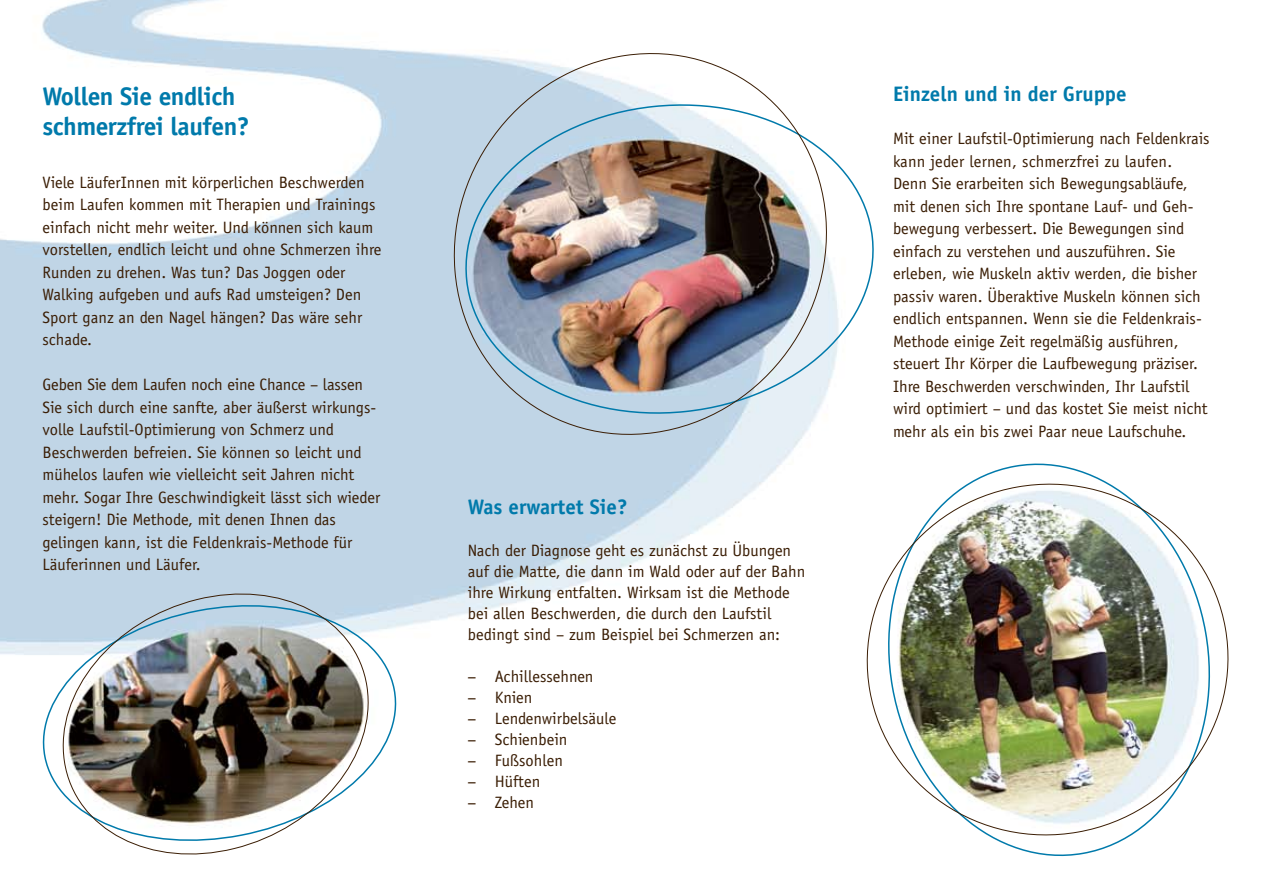
<style>
.page{position:relative;width:1263px;height:893px;background:#fff}
.page>*{position:absolute;margin:0;border:0;box-sizing:border-box;transform-origin:0 0}
.t1{font:700 25.5px/30px "Officina Sans";letter-spacing:-.02em;color:#007aab}
.t2{font:700 21px "Officina Sans";color:#007aab}
.t3{font:16.5px/22.5px "Officina Sans";color:#3a1d04}
</style>
<div class="page">
<svg style="left:835px;top:161px;width:39px;height:208px"></svg>
<img style="left:447px;top:50px;width:388px;height:398px">
<svg style="left:33px;top:592px;width:373px;height:190px"></svg>
<img style="left:54px;top:579px;width:323px;height:276px">
<img style="left:866px;top:470px;width:363px;height:379px">
<h1 class="t1" style="left:43px;top:81px;width:209px">Wollen Sie endlich schmerzfrei laufen?</h1>
<p class="t3" style="left:43px;top:171px;width:340px">Viele LäuferInnen mit körperlichen Beschwerden beim Laufen kommen mit Therapien und Trainings einfach nicht mehr weiter. Und können sich kaum vorstellen, endlich leicht und ohne Schmerzen ihre Runden zu drehen. Was tun? Das Joggen oder Walking aufgeben und aufs Rad umsteigen? Den Sport ganz an den Nagel hängen? Das wäre sehr schade.</p>
<p class="t3" style="left:43px;top:373px;width:339px">Geben Sie dem Laufen noch eine Chance – lassen Sie sich durch eine sanfte, aber äußerst wirkungs&shy;volle Laufstil-Optimierung von Schmerz und Beschwerden befreien. Sie können so leicht und mühelos laufen wie vielleicht seit Jahren nicht mehr. Sogar Ihre Geschwindigkeit lässt sich wieder steigern! Die Methode, mit denen Ihnen das gelingen kann, ist die Feldenkrais-Methode für Läuferinnen und Läufer.</p>
<p class="t2" style="left:468px;top:494px;width:161px">Was erwartet Sie?</p>
<p class="t3" style="left:468px;top:540px;width:339px;line-height:21px">Nach der Diagnose geht es zunächst zu Übungen auf die Matte, die dann im Wald oder auf der Bahn ihre Wirkung entfalten. Wirksam ist die Methode bei allen Beschwerden, die durch den Laufstil bedingt sind – zum Beispiel bei Schmerzen an:</p>
<p class="t3" style="left:468px;top:666px;width:150px;line-height:21px">− Achillessehnen<br>− Knien<br>− Lendenwirbelsäule − Schienbein<br>− Fußsohlen<br>− Hüften<br>− Zehen</p>
<p class="t2" style="left:893px;top:81px;width:235px">Einzeln und in der Gruppe</p>
<p class="t3" style="left:893px;top:128px;width:318px">Mit einer Laufstil-Optimierung nach Feldenkrais kann jeder lernen, schmerzfrei zu laufen.<br>Denn Sie erarbeiten sich Bewegungsabläufe, mit denen sich Ihre spontane Lauf- und Geh&shy;bewegung verbessert. Die Bewegungen sind einfach zu verstehen und auszuführen. Sie erleben, wie Muskeln aktiv werden, die bisher passiv waren. Überaktive Muskeln können sich endlich entspannen. Wenn sie die Feldenkrais-Methode einige Zeit regelmäßig ausführen, steuert Ihr Körper die Laufbewegung präziser.<br>Ihre Beschwerden verschwinden, Ihr Laufstil wird optimiert – und das kostet Sie meist nicht mehr als ein bis zwei Paar neue Laufschuhe.</p>
</div>
